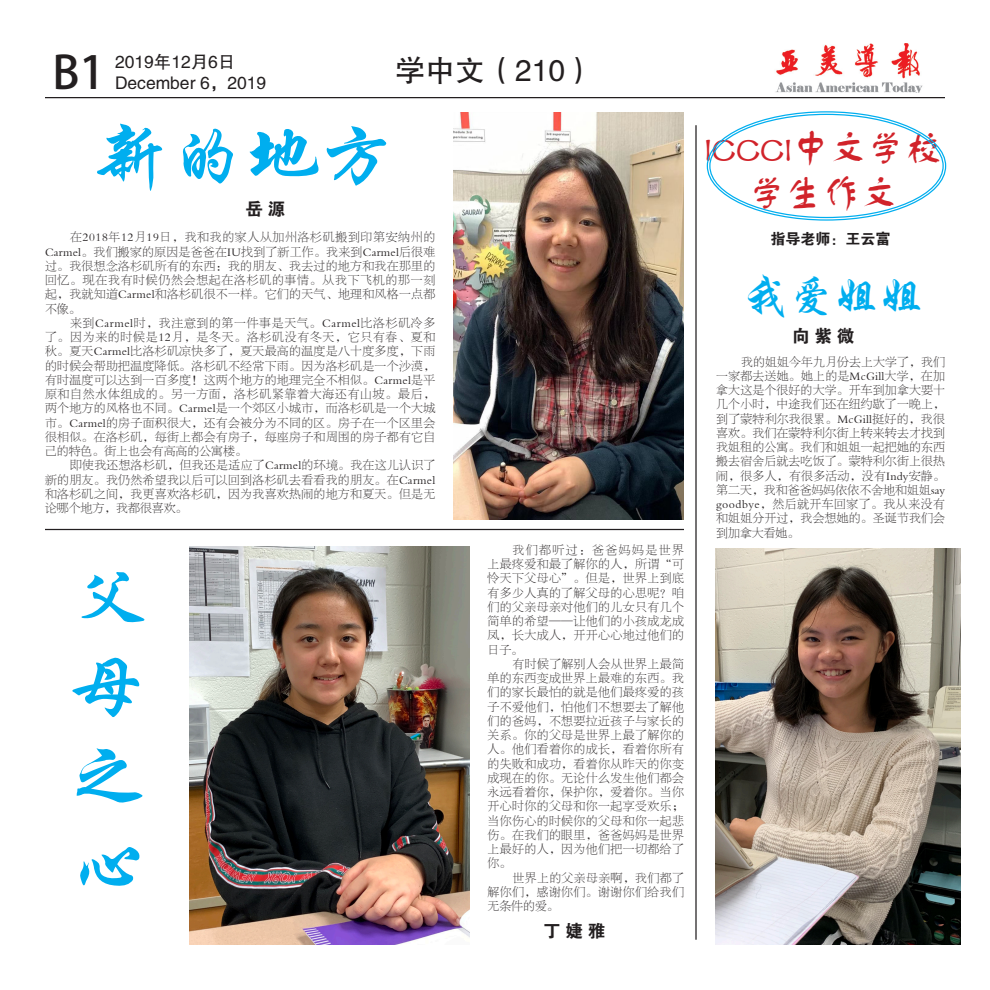
<style>
.page{position:relative;width:990px;height:990px;background:#fff}
.page>*{position:absolute;margin:0;border:0;box-sizing:border-box;transform-origin:0 0}
.t1{font:75px/90px "FZXKJW GB1 0";color:#00aeef;text-align:justify}
.t2{font:45px "FZXKJW GB1 0";color:#00aeef}
.t3{font:45px "Adobe Heiti Std";color:#231f20}
.t4{font:37.5px "FZNSTJW GB1 0";color:#d1232a}
.t5{font:30px "FZHTJW GB1 0";color:#231f20}
.t6{font:17.5px "FZHTFW GB1 0";color:#231f20}
.t7{font:17.5px "FZDHTJW GB1 0";color:#231f20}
.t8{font:15px "FZDHTJW GB1 0";color:#231f20}
.t9{font:11.88px/14.2px "FZBSJW GB1 0";letter-spacing:.03em;color:#231f20;text-align:justify}
</style>
<div class="page">
<hr style="left:45px;top:97px;width:900px;height:1px;background:#231f20">
<img style="left:775px;top:44px;width:148px;height:48px">
<img style="left:453px;top:112px;width:231px;height:408px">
<img style="left:716px;top:549px;width:244px;height:396px">
<img style="left:189px;top:546px;width:280px;height:399px">
<hr style="left:695px;top:125px;width:2px;height:815px;background:#231f20">
<hr style="left:45px;top:529px;width:639px;height:1px;background:#231f20">
<p class="t3" style="left:53px;top:46px;width:54px">B1</p>
<p class="t6" style="left:115px;top:53px;width:122px">2019年12月6日</p>
<p class="t6" style="left:115px;top:74px;width:153px">December 6，2019</p>
<p class="t5" style="left:395px;top:54px;width:201px">学中文（210）</p>
<p class="t1" style="left:96px;top:115px;width:301px">新的地方</p>
<p class="t7" style="left:246px;top:200px;width:41px">岳 源</p>
<p class="t9" style="left:45px;top:230px;width:392px;text-indent:25px">在2018年12月19日，我和我的家人从加州洛杉矶搬到印第安纳州的Carmel。我们搬家的原因是爸爸在IU找到了新工作。我来到Carmel后很难过。我很想念洛杉矶所有的东西：我的朋友、我去过的地方和我在那里的回忆。现在我有时候仍然会想起在洛杉矶的事情。从我下飞机的那一刻起，我就知道Carmel和洛杉矶很不一样。它们的天气、地理和风格一点都不像。</p>
<p class="t9" style="left:45px;top:316px;width:392px;text-indent:25px">来到Carmel时，我注意到的第一件事是天气。Carmel比洛杉矶冷多了。因为来的时候是12月，是冬天。洛杉矶没有冬天，它只有春、夏和秋。夏天Carmel比洛杉矶凉快多了，夏天最高的温度是八十度多度，下雨的时候会帮助把温度降低。洛杉矶不经常下雨。因为洛杉矶是一个沙漠，有时温度可以达到一百多度！这两个地方的地理完全不相似。Carmel是平原和自然水体组成的。另一方面，洛杉矶紧靠着大海还有山坡。最后，两个地方的风格也不同。Carmel是一个郊区小城市，而洛杉矶是一个大城市。Carmel的房子面积很大，还有会被分为不同的区。房子在一个区里会很相似。在洛杉矶，每街上都会有房子，每座房子和周围的房子都有它自己的特色。街上也会有高高的公寓楼。</p>
<p class="t9" style="left:45px;top:458px;width:392px;text-indent:25px">即使我还想洛杉矶，但我还是适应了Carmel的环境。我在这儿认识了新的朋友。我仍然希望我以后可以回到洛杉矶去看看我的朋友。在Carmel和洛杉矶之间，我更喜欢洛杉矶，因为我喜欢热闹的地方和夏天。但是无论哪个地方，我都很喜欢。</p>
<p class="t1" style="left:71px;top:557px;width:76px">父母之心</p>
<p class="t9" style="left:488px;top:543px;width:198px;text-indent:25px">我们都听过：爸爸妈妈是世界上最疼爱和最了解你的人，所谓“可怜天下父母心”。但是，世界上到底有多少人真的了解父母的心思呢？咱们的父亲母亲对他们的儿女只有几个简单的希望——让他们的小孩成龙成凤，长大成人，开开心心地过他们的日子。</p>
<p class="t9" style="left:488px;top:657px;width:198px;text-indent:25px">有时候了解别人会从世界上最简单的东西变成世界上最难的东西。我们的家长最怕的就是他们最疼爱的孩子不爱他们，怕他们不想要去了解他们的爸妈，不想要拉近孩子与家长的关系。你的父母是世界上最了解你的人。他们看着你的成长，看着你所有的失败和成功，看着你从昨天的你变成现在的你。无论什么发生他们都会永远看着你，保护你，爱着你。当你开心时你的父母和你一起享受欢乐；当你伤心的时候你的父母和你一起悲伤。在我们的眼里，爸爸妈妈是世界上最好的人，因为他们把一切都给了你。</p>
<p class="t9" style="left:488px;top:871px;width:198px;text-indent:25px">世界上的父亲母亲啊，我们都了解你们，感谢你们。谢谢你们给我们无条件的爱。</p>
<p class="t7" style="left:543px;top:921px;width:64px">丁 婕 雅</p>
<p class="t4" style="left:704px;top:128px;width:239px">ICCCI中文学校</p>
<p class="t4" style="left:748px;top:173px;width:151px">学生作文</p>
<p class="t8" style="left:771px;top:231px;width:121px">指导老师：王云富</p>
<p class="t2" style="left:744px;top:272px;width:181px">我爱姐姐</p>
<p class="t7" style="left:792px;top:326px;width:64px">向 紫 微</p>
<p class="t9" style="left:716px;top:355px;width:230px;text-indent:25px">我的姐姐今年九月份去上大学了，我们一家都去送她。她上的是McGill大学，在加拿大这是个很好的大学。开车到加拿大要十几个小时，中途我们还在纽约歇了一晚上，到了蒙特利尔我很累。McGill挺好的，我很喜欢。我们在蒙特利尔街上转来转去才找到我姐租的公寓。我们和姐姐一起把她的东西搬去宿舍后就去吃饭了。蒙特利尔街上很热闹，很多人，有很多活动，没有Indy安静。第二天，我和爸爸妈妈依依不舍地和姐姐say goodbye，然后就开车回家了。我从来没有和姐姐分开过，我会想她的。圣诞节我们会到加拿大看她。</p>
</div>
